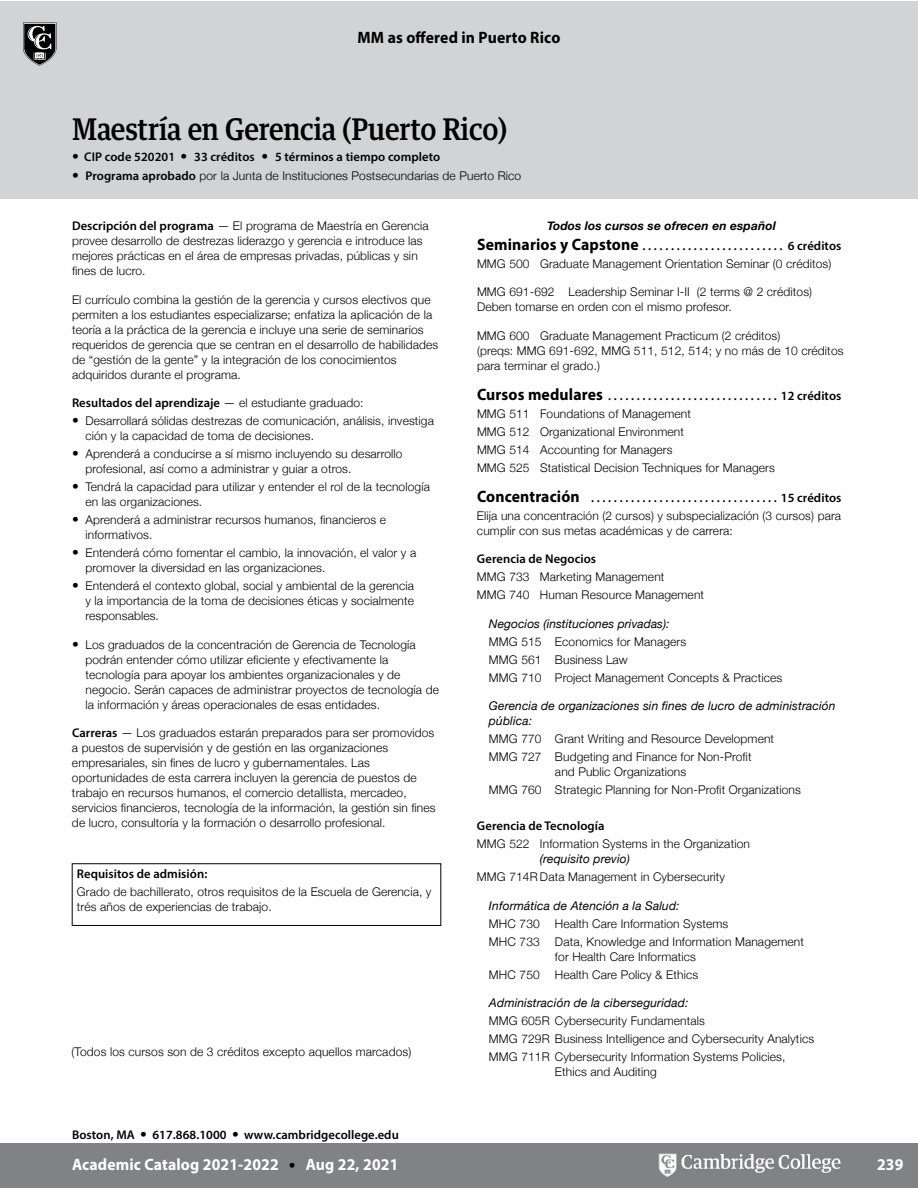
<style>
.page{position:relative;width:918px;height:1188px;background:#fff}
.page>*{position:absolute;margin:0;border:0;box-sizing:border-box;transform-origin:0 0}
.t1{font:500 30px "Guardian Text Egyp";letter-spacing:-.005em;color:#000;scale:.9 1}
.t2{font:700 16.5px "Myriad Pro";letter-spacing:.01em;color:#fff;scale:.95 1}
.t3{font:700 16.5px "Myriad Pro";letter-spacing:.01em;color:#000;scale:.95 1}
.t4{font:600 12.6px "Myriad Pro";letter-spacing:.005em;color:#000}
.t5{font:300 12px/15px "Helvetica Neue";letter-spacing:.01em;color:#000}
.t6{font:italic 12px/15px "Helvetica Neue";letter-spacing:.01em;color:#000}
.t7{font:italic 700 12px "Helvetica Neue";letter-spacing:.01em;color:#000}
.s1{font-family:"Helvetica Neue";font-weight:300;font-size:13.5px}
.s2{font-size:13.5px}
.s3{font-family:"Myriad Pro";font-weight:600;font-size:12.6px}
.s4{font-family:"Helvetica Neue";font-weight:300;font-size:12px}
.s5{font-family:"Helvetica"}
.s6{font-weight:700;font-size:16.5px}
.s7{font-family:"Helvetica Neue";font-weight:300;font-size:13.5px;color:#000}
</style>
<div class="page">
<div style="left:0;top:1143px;width:918px;height:45px;background:#808285"></div>
<img style="left:658px;top:1153px;width:183px;height:24px">
<hr style="left:0;top:0;width:1px;height:198px;background:#d1d3d4">
<div style="left:0;top:1px;width:918px;height:198px;background:#d1d3d4"></div>
<svg style="left:23px;top:23px;width:34px;height:43px"></svg>
<div style="left:72px;top:864px;width:369px;height:62px;border:1px solid #000"></div>
<h2 class="t3" style="left:358px;top:27px;width:215px">MM as offered in Puerto Rico</h2>
<h1 class="t1" style="left:72px;top:104px;width:485px">Maestría en Gerencia (Puerto Rico)</h1>
<p class="t4" style="left:72px;top:148px;width:370px"><span class="s1">•</span> CIP code 520201 <span class="s1">•</span> 33 créditos <span class="s1">•</span> 5 términos a tiempo completo</p>
<p class="t5" style="left:72px;top:167px;width:451px"><span class="s2">•</span> <span class="s3">Programa aprobado</span> por la Junta de Instituciones Postsecundarias de Puerto Rico</p>
<p class="t5" style="left:72px;top:217px;width:358px"><span class="s3">Descripción del programa</span> — El programa de Maestría en Gerencia provee desarrollo de destrezas liderazgo y gerencia e introduce las mejores prácticas en el área de empresas privadas, públicas y sin fines de lucro.</p>
<p class="t5" style="left:72px;top:291px;width:368px">El currículo combina la gestión de la gerencia y cursos electivos que permiten a los estudiantes especializarse; enfatiza la aplicación de la teoría a la práctica de la gerencia e incluye una serie de seminarios requeridos de gerencia que se centran en el desarrollo de habilidades de “gestión de la gente” y la integración de los conocimientos adquiridos durante el programa.</p>
<p class="t4" style="left:72px;top:395px;width:293px">Resultados del aprendizaje <span class="s4">— el estudiante graduado:</span></p>
<p class="t5" style="left:85px;top:412px;width:350px;text-indent:-13px"><span class="s2">•</span> Desarrollará sólidas destrezas de comunicación, análisis, investiga ción y la capacidad de toma de decisiones.</p>
<p class="t5" style="left:85px;top:445px;width:319px;text-indent:-13px"><span class="s2">•</span> Aprenderá a conducirse a sí mismo incluyendo su desarrollo profesional, así como a administrar y guiar a otros.</p>
<p class="t5" style="left:85px;top:478px;width:346px;text-indent:-13px"><span class="s2">•</span> Tendrá la capacidad para utilizar y entender el rol de la tecnología en las organizaciones.</p>
<p class="t5" style="left:85px;top:511px;width:302px;text-indent:-13px"><span class="s2">•</span> Aprenderá a administrar recursos humanos, financieros e informativos.</p>
<p class="t5" style="left:85px;top:544px;width:332px;text-indent:-13px"><span class="s2">•</span> Entenderá cómo fomentar el cambio, la innovación, el valor y a promover la diversidad en las organizaciones.</p>
<p class="t5" style="left:85px;top:577px;width:330px;text-align:justify;text-indent:-13px"><span class="s2">•</span> Entenderá el contexto global, social y ambiental de la gerencia y la importancia de la toma de decisiones éticas y socialmente responsables.</p>
<p class="t5" style="left:85px;top:636px;width:355px;text-indent:-13px"><span class="s2">•</span> Los graduados de la concentración de Gerencia de Tecnología podrán entender cómo utilizar eficiente y efectivamente la tecnolog<span class="s5">í</span>a para apoyar los ambientes organizacionales y de negocio. Serán capaces de administrar proyectos de tecnología de la información y áreas operacionales de esas entidades.</p>
<p class="t5" style="left:72px;top:724px;width:365px"><span class="s3">Carreras</span> — Los graduados estarán preparados para ser promovidos a puestos de supervisión y de gestión en las organizaciones empresariales, sin fines de lucro y gubernamentales. Las oportunidades de esta carrera incluyen la gerencia de puestos de trabajo en recursos humanos, el comercio detallista, mercadeo, servicios financieros, tecnología de la información, la gestión sin fines de lucro, consultoría y la formación o desarrollo profesional.</p>
<p class="t4" style="left:77px;top:866px;width:132px">Requisitos de admisión:</p>
<p class="t5" style="left:77px;top:883px;width:356px">Grado de bachillerato, otros requisitos de la Escuela de Gerencia, y trés años de experiencias de trabajo.</p>
<p class="t5" style="left:72px;top:1043px;width:341px">(Todos los cursos son de 3 créditos excepto aquellos marcados)</p>
<p class="t7" style="left:547px;top:216px;width:230px">Todos los cursos se ofrecen en español</p>
<p class="t4" style="left:477px;top:237px;width:167px"><span class="s6">Seminarios y Capstone</span>..........................</p>
<p class="t4" style="left:788px;top:237px;width:55px">6 créditos</p>
<p class="t5" style="left:477px;top:255px;width:356px">MMG 500 Graduate Management Orientation Seminar (0 créditos)</p>
<p class="t5" style="left:477px;top:283px;width:337px">MMG 691-692 Leadership Seminar I-II (2 terms @ 2 créditos)<br>Deben tomarse en orden con el mismo profesor.</p>
<p class="t5" style="left:477px;top:327px;width:368px">MMG 600 Graduate Management Practicum (2 créditos)<br>(preqs: MMG 691-692, MMG 511, 512, 514; y no más de 10 créditos para terminar el grado.)</p>
<p class="t4" style="left:477px;top:387px;width:133px"><span class="s6">Cursos medulares</span> ..............................</p>
<p class="t4" style="left:781px;top:387px;width:62px">12 créditos</p>
<p class="t5" style="left:477px;top:403px;width:299px;line-height:18px">MMG 511 Foundations of Management<br>MMG 512 Organizational Environment<br>MMG 514 Accounting for Managers<br>MMG 525 Statistical Decision Techniques for Managers</p>
<p class="t4" style="left:477px;top:489px;width:116px"><span class="s6">Concentración</span> ..................................</p>
<p class="t4" style="left:781px;top:489px;width:62px">15 créditos</p>
<p class="t5" style="left:477px;top:507px;width:366px">Elija una concentración (2 cursos) y subspecialización (3 cursos) para cumplir con sus metas académicas y de carrera:</p>
<p class="t4" style="left:477px;top:551px;width:121px">Gerencia de Negocios</p>
<p class="t5" style="left:477px;top:567px;width:229px;line-height:18px">MMG 733 Marketing Management<br>MMG 740 Human Resource Management</p>
<p class="t6" style="left:489px;top:617px;width:182px">Negocios (instituciones privadas):</p>
<p class="t5" style="left:489px;top:631px;width:295px;line-height:18px">MMG 515 Economics for Managers<br>MMG 561 Business Law<br>MMG 710 Project Management Concepts &amp; Practices</p>
<p class="t6" style="left:489px;top:699px;width:348px">Gerencia de organizaciones sin fines de lucro de administración pública:</p>
<p class="t5" style="left:489px;top:729px;width:287px;line-height:18px">MMG 770 Grant Writing and Resource Development<br>MMG 727 Budgeting and Finance for Non-Profit</p>
<p class="t5" style="left:489px;top:762px;width:313px;line-height:18px;text-indent:66px">and Public Organizations<br>MMG 760 Strategic Planning for Non-Profit Organizations</p>
<p class="t4" style="left:477px;top:818px;width:129px">Gerencia de Tecnología</p>
<p class="t5" style="left:477px;top:835px;width:274px">MMG 522 Information Systems in the Organization</p>
<p class="t6" style="left:540px;top:852px;width:92px">(requisito previo)</p>
<p class="t5" style="left:477px;top:868px;width:250px">MMG 714R Data Management in Cybersecurity</p>
<p class="t6" style="left:489px;top:899px;width:192px">Informática de Atención a la Salud:</p>
<p class="t5" style="left:489px;top:915px;width:52px">MHC 730</p>
<p class="t5" style="left:555px;top:915px;width:175px">Health Care Information Systems</p>
<p class="t5" style="left:489px;top:933px;width:52px">MHC 733</p>
<p class="t5" style="left:555px;top:933px;width:251px">Data, Knowledge and Information Management for Health Care Informatics</p>
<p class="t5" style="left:489px;top:966px;width:52px">MHC 750</p>
<p class="t5" style="left:555px;top:966px;width:145px">Health Care Policy &amp; Ethics</p>
<p class="t6" style="left:489px;top:996px;width:201px">Administración de la ciberseguridad:</p>
<p class="t5" style="left:489px;top:1011px;width:327px;line-height:18px">MMG 605R Cybersecurity Fundamentals<br>MMG 729R Business Intelligence and Cybersecurity Analytics<br>MMG 711R Cybersecurity Information Systems Policies,</p>
<p class="t5" style="left:555px;top:1063px;width:103px">Ethics and Auditing</p>
<p class="t4" style="left:72px;top:1127px;width:328px">Boston, MA <span class="s1">•</span> 617.868.1000 <span class="s1">•</span> www.cambridgecollege.edu</p>
<h2 class="t2" style="left:72px;top:1154px;width:345px">Academic Catalog 2021-2022 <span class="s7">•</span> Aug 22, 2021</h2>
<h2 class="t2" style="left:877px;top:1154px;width:29px">239</h2>
</div>
